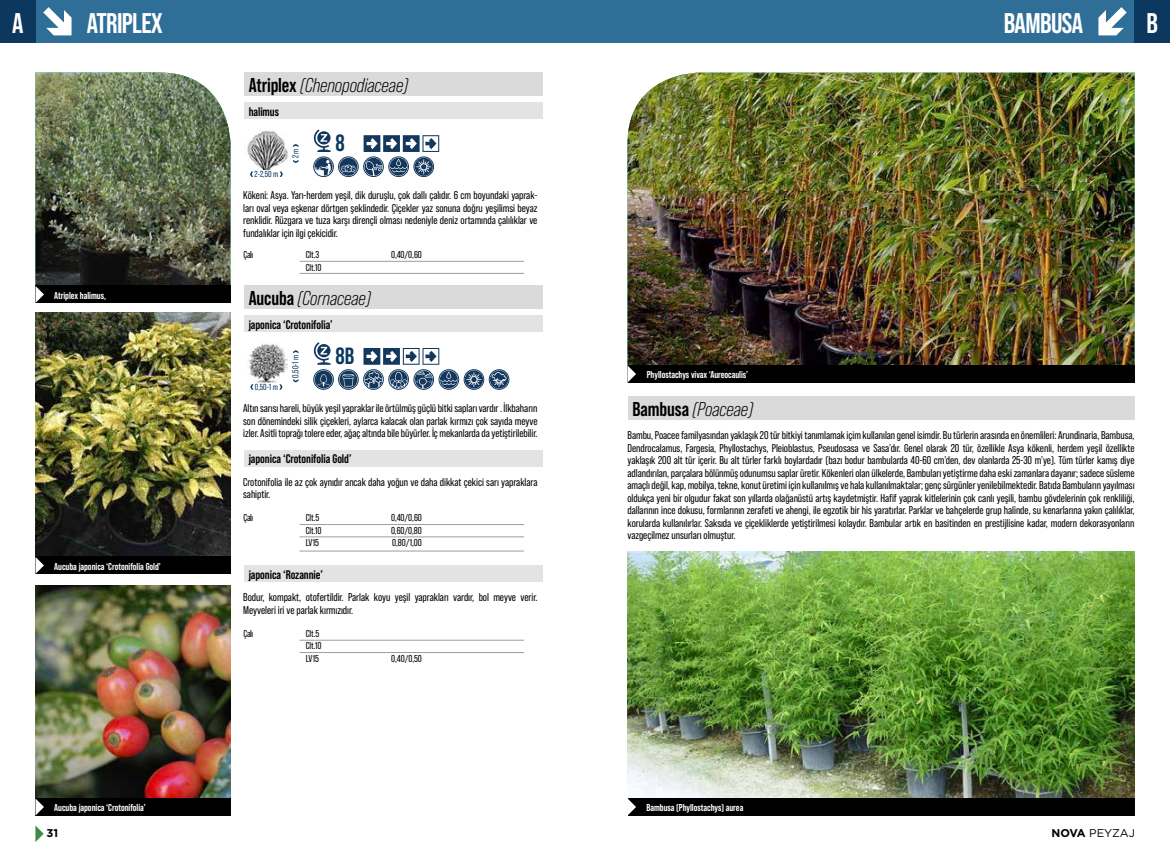
<style>
.page{position:relative;width:1170px;height:851px;background:#fff}
.page>*{position:absolute;margin:0;border:0;box-sizing:border-box;transform-origin:0 0}
.t1{font:700 28.38px "Bebas Neue Pro";letter-spacing:-.02em;color:#fff}
.t2{font:700 23.5px "Bebas Neue Pro";color:#0c385f}
.t3{font:italic 20px "Bebas Neue Pro";letter-spacing:-.005em;color:#000}
.t4{font:700 12.5px "Bebas Neue Pro";letter-spacing:-.005em;color:#000}
.t5{font:11.25px/12.5px "Bebas Neue Pro";letter-spacing:-.005em;color:#000;text-align:justify}
.t6{font:11.25px "Gotham";color:#000}
.t7{font:700 11.25px "Gotham";color:#000}
.t8{font:700 10px "Bebas Neue Pro";letter-spacing:-.005em;color:#fff}
.t9{font:10px/12.5px "Bebas Neue Pro";letter-spacing:-.005em;color:#000}
.t10{font:8.75px "Bebas Neue Pro";color:#0c385f}
.t11{font:700 8.75px "Breuer Condensed";color:#000}
.s1{font-weight:700;font-style:normal}
.s2{font-weight:700}
</style>
<div class="page">
<div style="left:0;top:0;width:585px;height:43px;background:#2f6e97"></div>
<div style="left:0;top:0;width:35px;height:43px;background:#0c385f"></div>
<svg style="left:43px;top:7px;width:29px;height:28px"></svg>
<svg style="left:339px;top:370px;width:18px;height:18px"></svg>
<svg style="left:342px;top:374px;width:12px;height:12px"></svg>
<div style="left:338px;top:369px;width:20px;height:20px;border:1px solid #14385d;border-radius:50%"></div>
<svg style="left:414px;top:158px;width:19px;height:18px"></svg>
<div style="left:413px;top:156px;width:21px;height:21px;border:1px solid #14385d;border-radius:50%"></div>
<svg style="left:416px;top:159px;width:15px;height:15px"></svg>
<svg style="left:465px;top:370px;width:18px;height:18px"></svg>
<div style="left:464px;top:369px;width:20px;height:20px;border:1px solid #14385d;border-radius:50%"></div>
<svg style="left:466px;top:372px;width:15px;height:15px"></svg>
<svg style="left:490px;top:370px;width:18px;height:18px"></svg>
<svg style="left:491px;top:372px;width:15px;height:15px"></svg>
<div style="left:489px;top:369px;width:20px;height:20px;border:1px solid #14385d;border-radius:50%"></div>
<div style="left:438px;top:369px;width:21px;height:20px;border:1px solid #14385d;border-radius:50%"></div>
<img style="left:627px;top:73px;width:507px;height:292px">
<div style="left:585px;top:0;width:584px;height:43px;background:#2f6e97"></div>
<div style="left:1134px;top:0;width:35px;height:43px;background:#0c385f"></div>
<svg style="left:1098px;top:7px;width:28px;height:28px"></svg>
<img style="left:35px;top:313px;width:195px;height:243px">
<img style="left:35px;top:585px;width:195px;height:213px">
<img style="left:627px;top:551px;width:507px;height:247px">
<img style="left:35px;top:72px;width:195px;height:214px">
<div style="left:35px;top:556px;width:195px;height:18px;background:#000"></div>
<div style="left:35px;top:798px;width:195px;height:17px;background:#000"></div>
<div style="left:627px;top:798px;width:507px;height:17px;background:#000"></div>
<div style="left:35px;top:286px;width:195px;height:17px;background:#000"></div>
<div style="left:627px;top:365px;width:507px;height:17px;background:#000"></div>
<svg style="left:35px;top:286px;width:9px;height:17px"></svg>
<svg style="left:627px;top:365px;width:9px;height:17px"></svg>
<svg style="left:35px;top:557px;width:9px;height:17px"></svg>
<svg style="left:35px;top:798px;width:9px;height:17px"></svg>
<svg style="left:627px;top:798px;width:9px;height:17px"></svg>
<div style="left:244px;top:102px;width:298px;height:17px;background:#e3e3e3"></div>
<div style="left:244px;top:315px;width:298px;height:17px;background:#e3e3e3"></div>
<div style="left:244px;top:449px;width:298px;height:17px;background:#e3e3e3"></div>
<div style="left:244px;top:565px;width:298px;height:17px;background:#e3e3e3"></div>
<div style="left:244px;top:72px;width:298px;height:24px;background:#dadada"></div>
<div style="left:244px;top:285px;width:298px;height:24px;background:#dadada"></div>
<div style="left:627px;top:396px;width:507px;height:24px;background:#dadada"></div>
<svg style="left:314px;top:158px;width:18px;height:18px"></svg>
<div style="left:313px;top:156px;width:21px;height:21px;border:1px solid #14385d;border-radius:50%"></div>
<div style="left:313px;top:369px;width:21px;height:20px;border:1px solid #14385d;border-radius:50%"></div>
<svg style="left:313px;top:129px;width:18px;height:23px"></svg>
<svg style="left:313px;top:342px;width:19px;height:46px"></svg>
<svg style="left:363px;top:135px;width:76px;height:17px"></svg>
<svg style="left:389px;top:158px;width:18px;height:18px"></svg>
<svg style="left:390px;top:159px;width:17px;height:13px"></svg>
<div style="left:388px;top:156px;width:21px;height:21px;border:1px solid #14385d;border-radius:50%"></div>
<div style="left:388px;top:369px;width:21px;height:20px;border:1px solid #14385d;border-radius:50%"></div>
<div style="left:413px;top:369px;width:21px;height:20px;border:1px solid #14385d;border-radius:50%"></div>
<svg style="left:364px;top:158px;width:18px;height:18px"></svg>
<div style="left:363px;top:156px;width:20px;height:21px;border:1px solid #14385d;border-radius:50%"></div>
<svg style="left:363px;top:348px;width:94px;height:40px"></svg>
<div style="left:363px;top:369px;width:20px;height:20px;border:1px solid #14385d;border-radius:50%"></div>
<svg style="left:339px;top:158px;width:18px;height:18px"></svg>
<div style="left:338px;top:156px;width:20px;height:21px;border:1px solid #14385d;border-radius:50%"></div>
<img style="left:247px;top:131px;width:41px;height:39px">
<img style="left:249px;top:344px;width:38px;height:38px">
<svg style="left:250px;top:171px;width:3px;height:6px"></svg>
<svg style="left:280px;top:171px;width:3px;height:6px"></svg>
<svg style="left:250px;top:384px;width:3px;height:5px"></svg>
<svg style="left:279px;top:384px;width:3px;height:5px"></svg>
<svg style="left:293px;top:160px;width:5px;height:3px"></svg>
<svg style="left:293px;top:144px;width:5px;height:3px"></svg>
<svg style="left:293px;top:379px;width:5px;height:3px"></svg>
<svg style="left:293px;top:350px;width:5px;height:3px"></svg>
<hr style="left:299px;top:261px;width:225px;height:1px;background:#9d9d9c">
<hr style="left:299px;top:524px;width:225px;height:1px;background:#9d9d9c">
<hr style="left:299px;top:640px;width:225px;height:1px;background:#9d9d9c">
<hr style="left:299px;top:536px;width:225px;height:1px;background:#9d9d9c">
<hr style="left:299px;top:550px;width:225px;height:1px;background:#9d9d9c">
<hr style="left:299px;top:652px;width:225px;height:1px;background:#9d9d9c">
<hr style="left:299px;top:273px;width:225px;height:1px;background:#9d9d9c">
<svg style="left:35px;top:825px;width:9px;height:16px"></svg>
<h1 class="t1" style="left:12px;top:7px;width:13px">A</h1>
<h1 class="t1" style="left:1003px;top:7px;width:81px">BAMBUSA</h1>
<h1 class="t1" style="left:1146px;top:7px;width:13px">B</h1>
<h1 class="t1" style="left:87px;top:7px;width:77px">ATRIPLEX</h1>
<h3 class="t3" style="left:249px;top:74px;width:161px"><span class="s1">Atriplex</span> (Chenopodiaceae)</h3>
<p class="t4" style="left:249px;top:104px;width:32px">halimus</p>
<p class="t10" style="left:254px;top:169px;width:25px">2-2,50 m</p>
<p class="t10" style="left:290px;top:158px;width:11px;rotate:-90deg">2 m</p>
<h2 class="t2" style="left:335px;top:130px;width:11px">8</h2>
<p class="t5" style="left:243px;top:189px;width:296px">Kökeni: Asya. Yarı-herdem yeşil, dik duruşlu, çok dallı çalıdır. 6 cm boyundaki yaprak&shy;ları oval veya eşkenar dörtgen şeklindedir. Çiçekler yaz sonuna doğru yeşilimsi beyaz renklidir. Rüzgara ve tuza karşı dirençli olması nedeniyle deniz ortamında çalılıklar ve fundalıklar için ilgi çekicidir.</p>
<p class="t8" style="left:54px;top:289px;width:53px">Atriplex halimus,</p>
<p class="t8" style="left:54px;top:560px;width:108px">Aucuba japonica ‘Crotonifolia Gold’</p>
<p class="t9" style="left:244px;top:248px;width:11px">Çalı</p>
<p class="t9" style="left:306px;top:248px;width:17px">Clt.3<br>Clt.10</p>
<h3 class="t3" style="left:249px;top:287px;width:124px"><span class="s1">Aucuba</span> (Cornaceae)</h3>
<p class="t4" style="left:249px;top:317px;width:85px">japonica ‘Crotonifolia’</p>
<p class="t10" style="left:255px;top:381px;width:24px">0,50-1 m</p>
<p class="t10" style="left:290px;top:377px;width:24px;rotate:-90deg">0,50-1 m</p>
<h2 class="t2" style="left:335px;top:342px;width:20px">8B</h2>
<p class="t9" style="left:391px;top:248px;width:32px">0,40/0,60</p>
<p class="t5" style="left:243px;top:402px;width:296px">Altın sarısı hareli, büyük yeşil yapraklar ile örtülmüş güçlü bitki sapları vardır . İlkbaharın son dönemindeki silik çiçekleri, aylarca kalacak olan parlak kırmızı çok sayıda meyve izler. Asitli toprağı tolere eder, ağaç altında bile büyürler. İç mekanlarda da yetiştirilebilir.</p>
<p class="t5" style="left:243px;top:475px;width:296px">Crotonifolia ile az çok aynıdır ancak daha yoğun ve daha dikkat çekici sarı yapraklara sahiptir.</p>
<p class="t4" style="left:249px;top:451px;width:104px">japonica ‘Crotonifolia Gold’</p>
<p class="t9" style="left:244px;top:511px;width:11px">Çalı</p>
<p class="t9" style="left:306px;top:511px;width:17px">Clt.5<br>Clt.10<br>LV15</p>
<p class="t4" style="left:249px;top:567px;width:76px">japonica ‘Rozannie’</p>
<p class="t9" style="left:391px;top:511px;width:32px;text-align:justify">0,40/0,60<br>0,60/0,80<br>0,80/1,00</p>
<p class="t5" style="left:243px;top:591px;width:296px">Bodur, kompakt, otofertildir. Parlak koyu yeşil yaprakları vardır, bol meyve verir.<br>Meyveleri iri ve parlak kırmızıdır.</p>
<p class="t9" style="left:244px;top:627px;width:11px">Çalı</p>
<p class="t9" style="left:306px;top:627px;width:17px">Clt.5<br>Clt.10<br>LV15</p>
<p class="t9" style="left:391px;top:652px;width:32px">0,40/0,50</p>
<p class="t8" style="left:646px;top:369px;width:103px">Phyllostachys vivax ‘Aureocaulis’</p>
<h3 class="t3" style="left:632px;top:398px;width:122px"><span class="s1">Bambusa</span> (Poaceae)</h3>
<p class="t5" style="left:627px;top:429px;width:508px">Bambu, Poacee familyasından yaklaşık 20 tür bitkiyi tanımlamak içim kullanılan genel isimdir. Bu türlerin arasında en önemlileri: Arundinaria, Bambusa, Dendrocalamus, Fargesia, Phyllostachys, Pleioblastus, Pseudosasa ve Sasa’dır. Genel olarak 20 tür, özellikle Asya kökenli, herdem yeşil özellikte yaklaşık 200 alt tür içerir. Bu alt türler farklı boylardadır (bazı bodur bambularda 40-60 cm’den, dev olanlarda 25-30 m’ye). Tüm türler kamış diye adlandırılan, parçalara bölünmüş odunumsu saplar üretir. Kökenleri olan ülkelerde, Bambuları yetiştirme daha eski zamanlara dayanır; sadece süsleme amaçlı değil, kap, mobilya, tekne, konut üretimi için kullanılmış ve hala kullanılmaktalar; genç sürgünler yenilebilmektedir. Batıda Bambuların yayılması oldukça yeni bir olgudur fakat son yıllarda olağanüstü artış kaydetmiştir. Hafif yaprak kitlelerinin çok canlı yeşili, bambu gövdelerinin çok renkliliği, dallarının ince dokusu, formlarının zerafeti ve ahengi, ile egzotik bir his yaratırlar. Parklar ve bahçelerde grup halinde, su kenarlarına yakın çalılıklar, korularda kullanılırlar. Saksıda ve çiçekliklerde yetiştirilmesi kolaydır. Bambular artık en basitinden en prestijlisine kadar, modern dekorasyonların vazgeçilmez unsurları olmuştur.</p>
<p class="t8" style="left:54px;top:801px;width:93px">Aucuba japonica ‘Crotonifolia’</p>
<p class="t8" style="left:646px;top:801px;width:98px">Bambusa (Phyllostachys) aurea</p>
<p class="t7" style="left:47px;top:825px;width:13px">31</p>
<p class="t6" style="left:1051px;top:825px;width:85px"><span class="s2">NOVA</span> PEYZAJ</p>
<p class="t11" style="left:1038px;top:828px;width:81px">www.onurpeyzaj.com 109</p>
</div>
